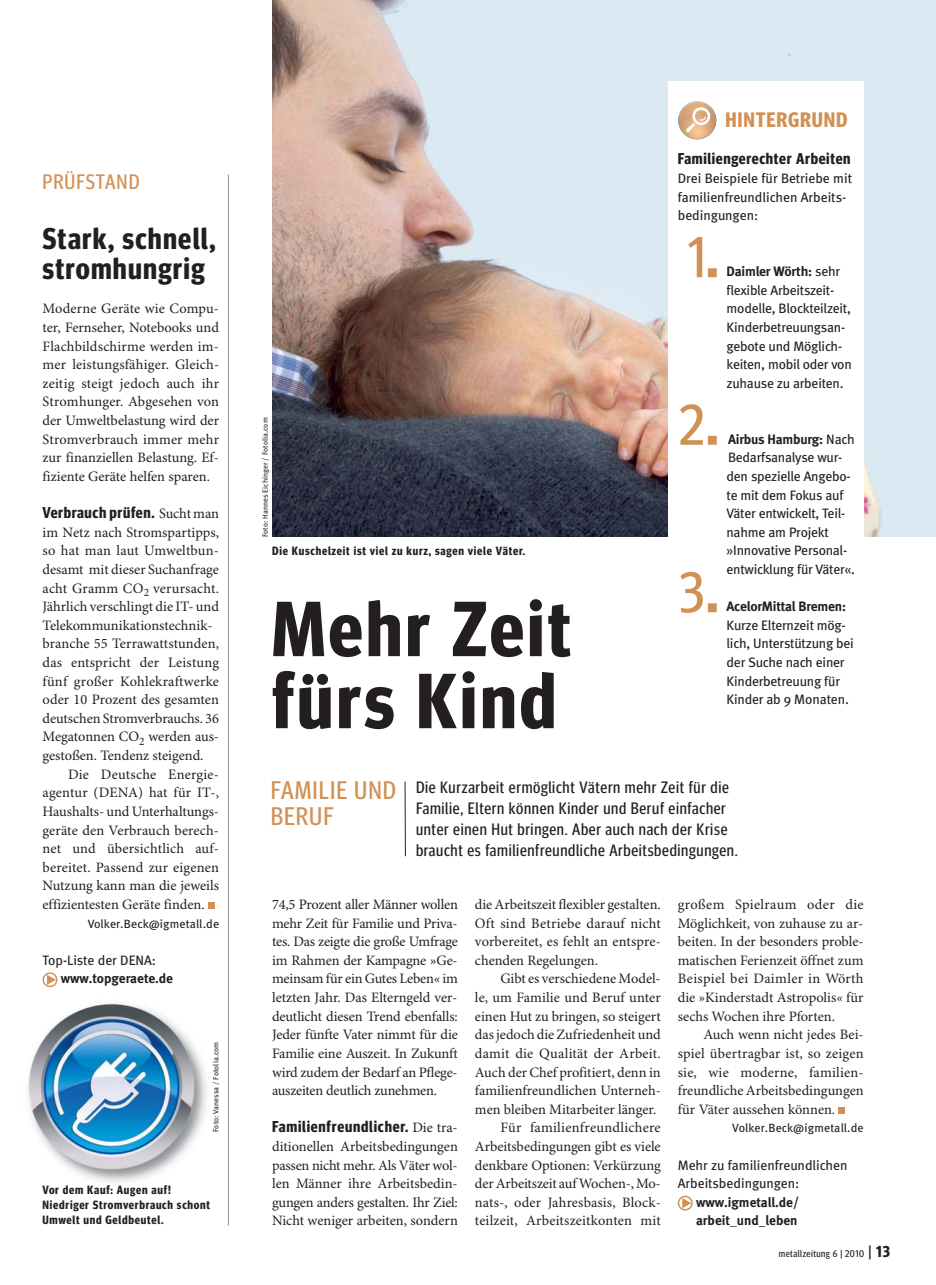
<style>
.page{position:relative;width:936px;height:1285px;background:#fff}
.page>*{position:absolute;margin:0;border:0;box-sizing:border-box;transform-origin:0 0}
.t1{font:700 78px/72px "Meta Headline Cond OT";letter-spacing:.04em;color:#231f20}
.t2{font:57.15px "Meta Headline Cond OT";color:#d29154}
.t3{font:700 30px/30px "Meta Headline Cond OT";letter-spacing:.04em;color:#231f20}
.t4{font:25.5px/25.5px "Meta Headline Cond OT";letter-spacing:.04em;color:#d29154}
.t5{font:700 21px "Meta Headline Cond OT";letter-spacing:.04em;color:#d29154}
.t6{font:21px "Meta Headline Cond OT";letter-spacing:.05em;color:#d29154}
.t7{font:16.5px/21px "Meta Headline Cond OT";letter-spacing:.04em;color:#231f20}
.t8{font:700 15.75px "Meta Headline Cond OT";letter-spacing:.04em;color:#231f20}
.t9{font:14.4px/18.6px "Minion Pro";color:#231f20;text-align:justify}
.t10{font:14.4px "Minion Pro";letter-spacing:.02em;color:#231f20}
.t11{font:13.65px/18.6px "Meta";letter-spacing:-.015em;color:#231f20}
.t12{font:700 13.65px "Meta";letter-spacing:-.015em;color:#231f20}
.t13{font:700 13.5px/18.6px "Meta";color:#231f20}
.t14{font:700 12px/15px "Meta Headline Cond OT";letter-spacing:.06em;color:#231f20}
.t15{font:12px "Meta";letter-spacing:.015em;color:#231f20}
.t16{font:9.75px "Meta Headline Cond OT";letter-spacing:.05em;color:#231f20}
.t17{font:7.5px "Meta";letter-spacing:.015em;color:#231f20}
.s1{font-family:"Minion Pro";font-weight:400;font-size:14.4px}
.s2{font-weight:700}
.s3{font-size:15.75px}
.s4{font-weight:700;font-size:15.75px}
</style>
<div class="page">
<img style="left:27px;top:987px;width:180px;height:196px">
<svg style="left:43px;top:972px;width:14px;height:15px"></svg>
<svg style="left:208px;top:902px;width:6px;height:6px"></svg>
<hr style="left:228px;top:174px;width:1px;height:1051px;background:#9c8e83">
<img style="left:272px;top:0;width:663px;height:536px">
<div style="left:668px;top:81px;width:195px;height:619px;background:#fff"></div>
<svg style="left:677px;top:1195px;width:15px;height:15px"></svg>
<div style="left:838px;top:1106px;width:6px;height:7px;background:#d29154"></div>
<svg style="left:707px;top:268px;width:9px;height:344px"></svg>
<hr style="left:404px;top:781px;width:2px;height:75px;background:#231f20">
<img style="left:678px;top:101px;width:38px;height:38px;border-radius:50%">
<svg style="left:686px;top:107px;width:24px;height:25px"></svg>
<h3 class="t6" style="left:43px;top:172px;width:98px">PRÜFSTAND</h3>
<h3 class="t3" style="left:43px;top:225px;width:175px">Stark, schnell, stromhungrig</h3>
<p class="t9" style="left:43px;top:300px;width:178px">Moderne Geräte wie Compu&shy;ter, Fernseher, Notebooks und Flachbildschirme werden im&shy;mer leistungsfähiger. Gleich&shy;zeitig steigt jedoch auch ihr Stromhunger. Abgesehen von der Umweltbelastung wird der Stromverbrauch immer mehr zur finanziellen Belastung. Ef&shy;fiziente Geräte helfen sparen.</p>
<p class="t8" style="left:43px;top:505px;width:178px">Verbrauch prüfen. <span class="s1">Sucht man</span></p>
<p class="t9" style="left:43px;top:524px;width:178px;text-align:left">im Netz nach Stromspartipps, so hat man laut Umweltbun&shy;desamt mit dieser Suchanfrage acht Gramm CO<sub>2</sub> verursacht.<br>Jährlich verschlingt die IT- und<br>Telekommunikationstechnik&shy;branche 55 Terrawattstunden, das entspricht der Leistung fünf großer Kohlekraftwerke oder 10 Prozent des gesamten deutschen Stromverbrauchs. 36<br>Megatonnen CO<sub>2</sub> werden aus&shy;gestoßen. Tendenz steigend.</p>
<p class="t9" style="left:43px;top:765px;width:178px;text-indent:26px">Die Deutsche Energie&shy;agentur (DENA) hat für IT-, Haushalts- und Unterhaltungs&shy;geräte den Verbrauch berech&shy;net und übersichtlich auf&shy;bereitet. Passend zur eigenen Nutzung kann man die jeweils effizientesten Geräte finden.</p>
<p class="t15" style="left:88px;top:917px;width:133px">Volker.Beck@igmetall.de</p>
<p class="t11" style="left:43px;top:951px;width:115px">Top-Liste der DENA:</p>
<p class="t13" style="left:61px;top:969px;width:114px">www.topgeraete.de</p>
<p class="t17" style="left:212px;top:1131px;width:91px;rotate:-90deg">Foto: Vanessa / Fotolia.com</p>
<p class="t14" style="left:43px;top:1182px;width:169px">Vor dem Kauf: Augen auf!<br>Niedriger Stromverbrauch schont<br>Umwelt und Geldbeutel.</p>
<h3 class="t5" style="left:725px;top:109px;width:124px">HINTERGRUND</h3>
<p class="t8" style="left:677px;top:151px;width:174px">Familiengerechter Arbeiten</p>
<p class="t11" style="left:677px;top:170px;width:176px">Drei Beispiele für Betriebe mit familienfreundlichen Arbeits&shy;bedingungen:</p>
<p class="t17" style="left:261px;top:537px;width:121px;rotate:-90deg">Foto: Hannes Eichinger / Fotolia.com</p>
<p class="t14" style="left:272px;top:544px;width:254px">Die Kuschelzeit ist viel zu kurz, sagen viele Väter.</p>
<h1 class="t1" style="left:272px;top:596px;width:300px">Mehr Zeit fürs Kind</h1>
<h2 class="t2" style="left:687px;top:229px;width:21px">1</h2>
<h2 class="t2" style="left:679px;top:397px;width:27px">2</h2>
<h2 class="t2" style="left:679px;top:564px;width:27px">3</h2>
<p class="t11" style="left:726px;top:263px;width:127px"><span class="s2">Daimler Wörth:</span> sehr flexible Arbeitszeit&shy;modelle, Blockteilzeit,<br>Kinderbetreuungsan&shy;gebote und Möglich&shy;keiten, mobil oder von zuhause zu arbeiten.</p>
<p class="t11" style="left:726px;top:430px;width:130px"><span class="s2">Airbus Hamburg:</span> Nach<br>Bedarfsanalyse wur&shy;den spezielle Angebo&shy;te mit dem Fokus auf<br>Väter entwickelt, Teil&shy;nahme am Projekt »Innovative Personal&shy;entwicklung für Väter«.</p>
<p class="t12" style="left:726px;top:599px;width:121px">AcelorMittal Bremen:</p>
<p class="t11" style="left:726px;top:616px;width:129px">Kurze Elternzeit mög&shy;lich, Unterstützung bei der Suche nach einer<br>Kinderbetreuung für<br>Kinder ab 9 Monaten.</p>
<h3 class="t4" style="left:271px;top:779px;width:127px">FAMILIE UND<br>BERUF</h3>
<p class="t7" style="left:416px;top:777px;width:323px">Die Kurzarbeit ermöglicht Vätern mehr Zeit für die Familie, Eltern können Kinder und Beruf einfacher unter einen Hut bringen. Aber auch nach der Krise braucht es familienfreundliche Arbeitsbedingungen.</p>
<p class="t9" style="left:272px;top:896px;width:187px">74,5 Prozent aller Männer wollen mehr Zeit für Familie und Priva&shy;tes. Das zeigte die große Umfrage im Rahmen der Kampagne »Ge&shy;meinsam für ein Gutes Leben« im letzten Jahr. Das Elterngeld ver&shy;deutlicht diesen Trend ebenfalls:<br>Jeder fünfte Vater nimmt für die Familie eine Auszeit. In Zukunft wird zudem der Bedarf an Pflege&shy;auszeiten deutlich zunehmen.</p>
<p class="t8" style="left:272px;top:1118px;width:187px">Familienfreundlicher. <span class="s1">Die tra-</span></p>
<p class="t9" style="left:272px;top:1137px;width:187px">ditionellen Arbeitsbedingungen passen nicht mehr. Als Väter wol&shy;len Männer ihre Arbeitsbedin&shy;gungen anders gestalten. Ihr Ziel:<br>Nicht weniger arbeiten, sondern</p>
<p class="t9" style="left:475px;top:896px;width:187px">die Arbeitszeit flexibler gestalten.<br>Oft sind Betriebe darauf nicht vorbereitet, es fehlt an entspre&shy;chenden Regelungen.</p>
<p class="t9" style="left:500px;top:970px;width:162px">Gibt es verschiedene Model-</p>
<p class="t9" style="left:475px;top:989px;width:187px">le, um Familie und Beruf unter</p>
<p class="t9" style="left:475px;top:1007px;width:187px">einen Hut zu bringen, so steigert</p>
<p class="t9" style="left:475px;top:1026px;width:187px">das jedoch die Zufriedenheit und</p>
<p class="t9" style="left:475px;top:1044px;width:187px">damit die Qualität der Arbeit.</p>
<p class="t9" style="left:475px;top:1063px;width:187px">Auch der Chef profitiert, denn in</p>
<p class="t9" style="left:475px;top:1082px;width:187px">familienfreundlichen Unterneh-</p>
<p class="t9" style="left:475px;top:1100px;width:183px">men bleiben Mitarbeiter länger.</p>
<p class="t10" style="left:500px;top:1121px;width:162px">Für familienfreundlichere</p>
<p class="t9" style="left:475px;top:1137px;width:187px">Arbeitsbedingungen gibt es viele</p>
<p class="t9" style="left:475px;top:1156px;width:187px">denkbare Optionen: Verkürzung</p>
<p class="t9" style="left:475px;top:1175px;width:187px">der Arbeitszeit aufWochen-,Mo-</p>
<p class="t9" style="left:475px;top:1193px;width:187px">nats-, oder Jahresbasis, Block-</p>
<p class="t9" style="left:475px;top:1212px;width:187px">teilzeit, Arbeitszeitkonten mit</p>
<p class="t9" style="left:677px;top:896px;width:187px">großem Spielraum oder die Möglichkeit, von zuhause zu ar&shy;beiten. In der besonders proble&shy;matischen Ferienzeit öffnet zum Beispiel bei Daimler in Wörth die »Kinderstadt Astropolis« für sechs Wochen ihre Pforten.</p>
<p class="t9" style="left:677px;top:1026px;width:187px;text-indent:26px">Auch wenn nicht jedes Bei&shy;spiel übertragbar ist, so zeigen sie, wie moderne, familien&shy;freundliche Arbeitsbedingungen für Väter aussehen können.</p>
<p class="t15" style="left:732px;top:1122px;width:133px">Volker.Beck@igmetall.de</p>
<p class="t11" style="left:677px;top:1155px;width:171px">Mehr zu familienfreundlichen<br>Arbeitsbedingungen:</p>
<p class="t13" style="left:696px;top:1193px;width:104px">www.igmetall.de/ arbeit_und_leben</p>
<p class="t16" style="left:778px;top:1248px;width:113px">metallzeitung 6 | 2010 <span class="s3">|</span> <span class="s4">13</span></p>
</div>
